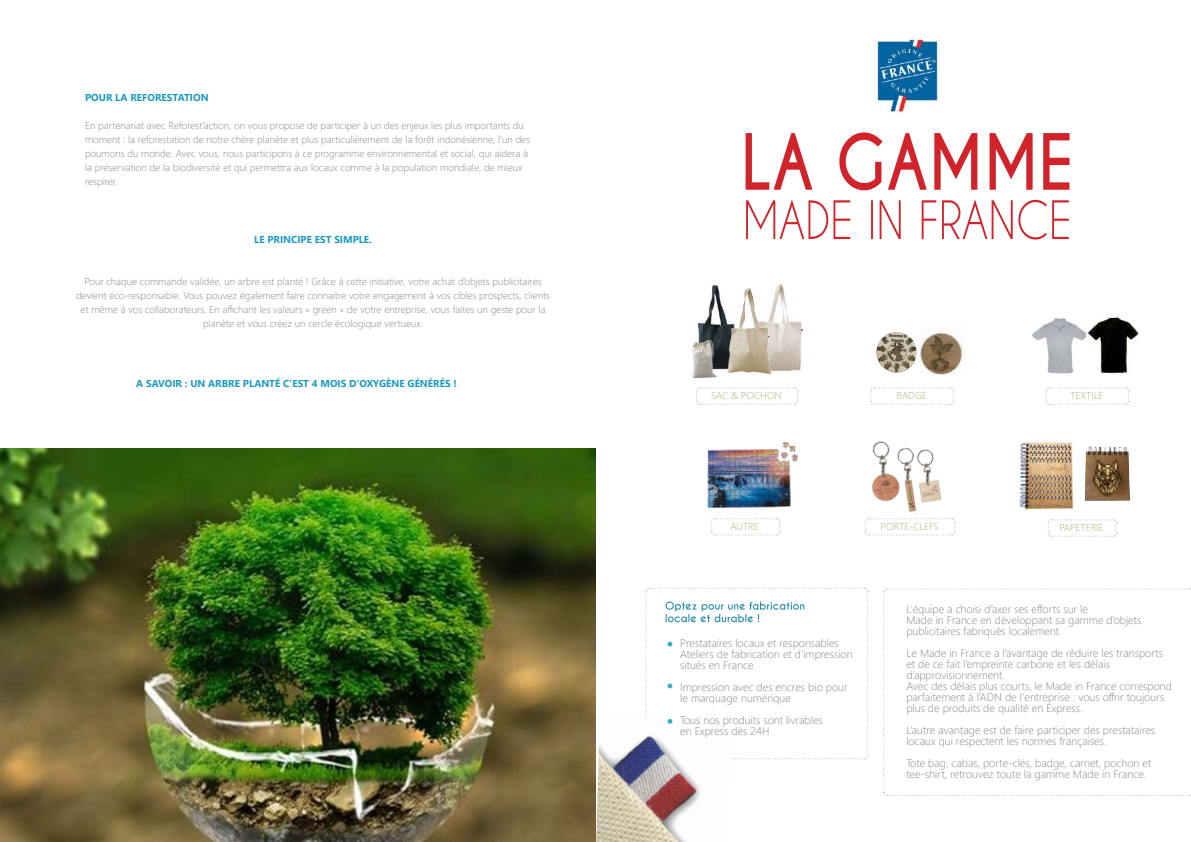
<style>
.page{position:relative;width:1191px;height:842px;background:#fff}
.page>*{position:absolute;margin:0;border:0;box-sizing:border-box;transform-origin:0 0}
.t1{font:300 11px/11px "Segoe UI";color:#868687}
.t2{font:300 10px/14px "Segoe UI";color:#868687}
.t3{font:700 10px "Segoe UI";color:#1b99c1}
.t4{font:300 10px "Segoe UI";color:#adb27a}
.t5{font:700 10px "Segoe UI";color:#1c99c1}
.t6{font:700 10px "Segoe UI";color:#1c99c0}
</style>
<div class="page">
<img style="left:0;top:449px;width:595px;height:393px">
<svg style="left:883px;top:588px;width:308px;height:208px"></svg>
<img style="left:596px;top:737px;width:104px;height:105px">
<img style="left:875px;top:36px;width:64px;height:77px">
<img style="left:707px;top:442px;width:91px;height:66px">
<img style="left:1084px;top:446px;width:45px;height:54px">
<img style="left:697px;top:285px;width:22px;height:51px">
<img style="left:776px;top:284px;width:27px;height:88px">
<img style="left:719px;top:288px;width:57px;height:86px">
<img style="left:690px;top:336px;width:31px;height:42px">
<img style="left:1019px;top:441px;width:57px;height:70px">
<img style="left:1032px;top:318px;width:54px;height:56px">
<img style="left:1086px;top:317px;width:53px;height:57px">
<img style="left:872px;top:441px;width:84px;height:81px">
<img style="left:876px;top:332px;width:41px;height:41px">
<img style="left:920px;top:331px;width:44px;height:44px">
<svg style="left:696px;top:387px;width:102px;height:18px"></svg>
<svg style="left:711px;top:518px;width:69px;height:18px"></svg>
<svg style="left:864px;top:518px;width:91px;height:18px"></svg>
<svg style="left:1047px;top:519px;width:70px;height:18px"></svg>
<svg style="left:870px;top:387px;width:84px;height:18px"></svg>
<svg style="left:1045px;top:387px;width:84px;height:18px"></svg>
<svg style="left:645px;top:587px;width:223px;height:172px"></svg>
<svg style="left:746px;top:199px;width:322px;height:40px"></svg>
<svg style="left:745px;top:132px;width:324px;height:58px"></svg>
<p class="t6" style="left:85px;top:88px;width:125px">POUR LA REFORESTATION</p>
<p class="t2" style="left:85px;top:117px;width:447px">En partenariat avec Reforest’action, on vous propose de participer à un des enjeux les plus importants du moment : la reforestation de notre chère planète et plus particulièrement de la forêt indonésienne, l’un des poumons du monde. Avec vous, nous participons à ce programme environnemental et social, qui aidera à la préservation de la biodiversité et qui permettra aux locaux comme à la population mondiale, de mieux respirer.</p>
<p class="t5" style="left:254px;top:230px;width:119px">LE PRINCIPE EST SIMPLE.</p>
<p class="t2" style="left:76px;top:273px;width:475px;text-align:center">Pour chaque commande validée, un arbre est planté ! Grâce à cette initiative, votre achat d’objets publicitaires devient éco-responsable. Vous pouvez également faire connaitre votre engagement à vos cibles prospects, clients et même à vos collaborateurs. En affichant les valeurs « green » de votre entreprise, vous faites un geste pour la planète et vous créez un cercle écologique vertueux.</p>
<p class="t3" style="left:136px;top:374px;width:322px">A SAVOIR : UN ARBRE PLANTÉ C’EST 4 MOIS D’OXYGÈNE GÉNÉRÉS !</p>
<p class="t4" style="left:711px;top:386px;width:72px">SAC &amp; POCHON</p>
<p class="t4" style="left:896px;top:386px;width:32px">BADGE</p>
<p class="t4" style="left:1070px;top:386px;width:34px">TEXTILE</p>
<p class="t4" style="left:730px;top:517px;width:30px">AUTRE</p>
<p class="t4" style="left:880px;top:517px;width:59px">PORTE-CLEFS</p>
<p class="t4" style="left:1059px;top:518px;width:45px">PAPETERIE</p>
<p class="t1" style="left:680px;top:636px;width:174px">Prestataires locaux et responsables<br>Ateliers de fabrication et d'impression situés en France</p>
<p class="t1" style="left:680px;top:680px;width:169px">Impression avec des encres bio pour le marquage numérique</p>
<p class="t1" style="left:680px;top:713px;width:144px">Tous nos produits sont livrables en Express dès 24H</p>
<p class="t1" style="left:906px;top:602px;width:236px">L’équipe a choisi d’axer ses efforts sur le<br>Made in France en développant sa gamme d’objets publicitaires fabriqués localement.</p>
<p class="t1" style="left:906px;top:646px;width:267px">Le Made in France a l’avantage de réduire les transports et de ce fait l’empreinte carbone et les délais d’approvisionnement.<br>Avec des délais plus courts, le Made in France correspond parfaitement à l’ADN de l'entreprise : vous offrir toujours plus de produits de qualité en Express.</p>
<p class="t1" style="left:906px;top:723px;width:250px">L’autre avantage est de faire participer des prestataires locaux qui respectent les normes françaises.</p>
<p class="t1" style="left:906px;top:756px;width:246px">Tote bag, cabas, porte-clés, badge, carnet, pochon et tee-shirt, retrouvez toute la gamme Made in France.</p>
</div>
